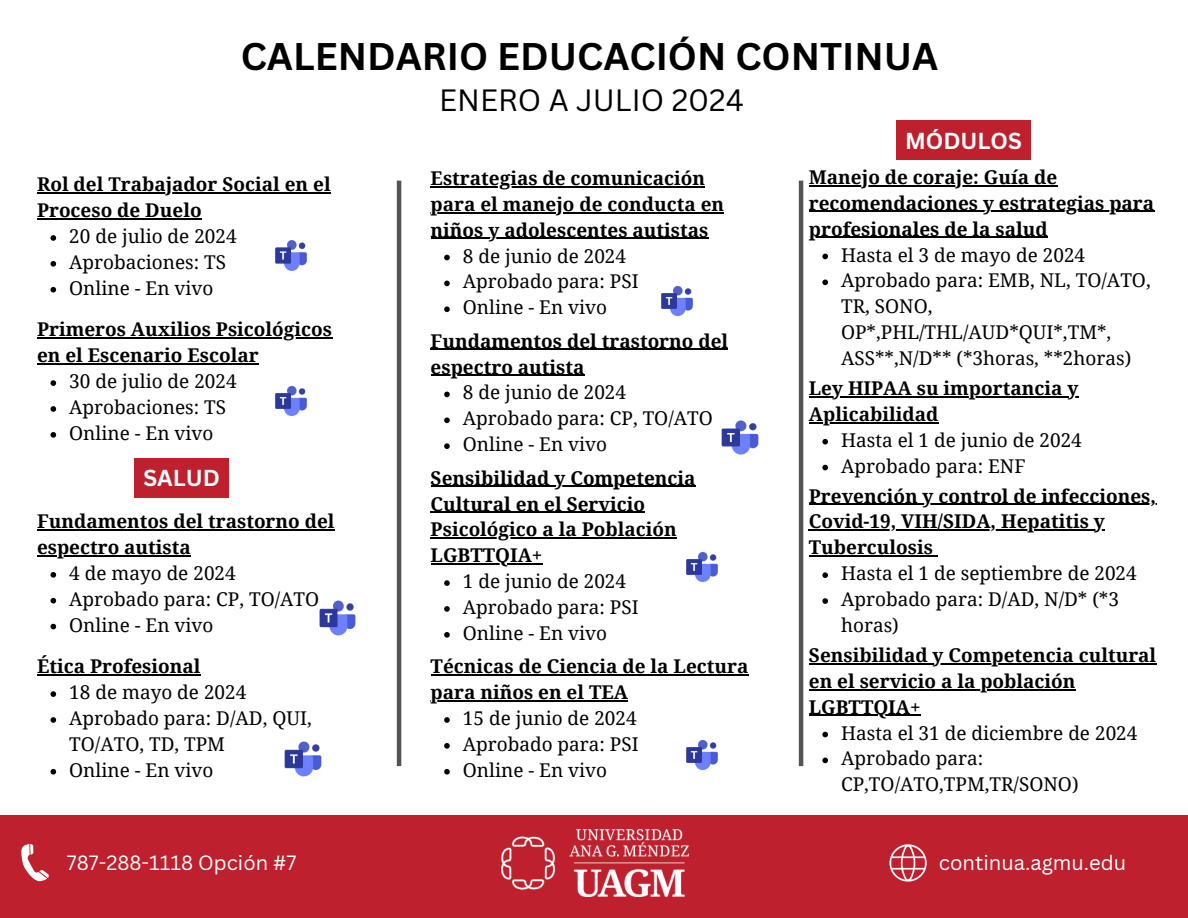
<style>
.page{position:relative;width:1188px;height:918px;background:#fff}
.page>*{position:absolute;margin:0;border:0;box-sizing:border-box;transform-origin:0 0}
.t1{font:700 37.5px "Canva Sans";color:#000}
.t2{font:30px "Canva Sans";color:#000}
.t3{font:700 22.5px "Canva Sans";color:#fff}
.t4{font:20.25px "Canva Sans";color:#fff}
.t5{font:20.1px "Canva Sans";color:#fff}
.t6{font:700 18.9px/25.8px "Droid Serif";color:#000}
.t7{font:18.9px/25.8px "Droid Serif";color:#000}
.s1{font-weight:400}
.s2{font-weight:700}
</style>
<div class="page">
<div style="left:0;top:816px;width:1188px;height:102px;background:#be202e"></div>
<hr style="left:397px;top:181px;width:4px;height:585px;background:#545454">
<hr style="left:799px;top:181px;width:4px;height:585px;background:#545454">
<img style="left:502px;top:829px;width:187px;height:68px">
<svg style="left:889px;top:844px;width:38px;height:38px"></svg>
<svg style="left:21px;top:844px;width:28px;height:38px"></svg>
<div style="left:135px;top:458px;width:94px;height:39px;background:#be202e"></div>
<hr style="left:37px;top:674px;width:163px;height:2px;background:#000">
<svg style="left:51px;top:691px;width:5px;height:6px"></svg>
<svg style="left:51px;top:717px;width:5px;height:6px"></svg>
<svg style="left:51px;top:769px;width:5px;height:6px"></svg>
<img style="left:284px;top:741px;width:38px;height:36px">
<hr style="left:431px;top:186px;width:274px;height:1px;background:#000">
<hr style="left:431px;top:212px;width:293px;height:1px;background:#000">
<hr style="left:431px;top:238px;width:277px;height:1px;background:#000">
<svg style="left:444px;top:255px;width:6px;height:5px"></svg>
<svg style="left:444px;top:281px;width:6px;height:5px"></svg>
<svg style="left:444px;top:306px;width:6px;height:6px"></svg>
<img style="left:661px;top:285px;width:32px;height:31px">
<img style="left:275px;top:240px;width:32px;height:31px">
<hr style="left:37px;top:192px;width:294px;height:2px;background:#000">
<hr style="left:37px;top:218px;width:165px;height:1px;background:#000">
<svg style="left:51px;top:235px;width:5px;height:6px"></svg>
<svg style="left:51px;top:261px;width:5px;height:6px"></svg>
<svg style="left:51px;top:287px;width:5px;height:6px"></svg>
<img style="left:275px;top:385px;width:32px;height:31px">
<hr style="left:37px;top:338px;width:295px;height:1px;background:#000">
<hr style="left:37px;top:363px;width:222px;height:2px;background:#000">
<svg style="left:51px;top:380px;width:5px;height:6px"></svg>
<svg style="left:51px;top:406px;width:5px;height:6px"></svg>
<svg style="left:51px;top:432px;width:5px;height:6px"></svg>
<hr style="left:37px;top:529px;width:298px;height:1px;background:#000">
<hr style="left:37px;top:555px;width:154px;height:1px;background:#000">
<svg style="left:51px;top:572px;width:5px;height:6px"></svg>
<svg style="left:51px;top:598px;width:5px;height:6px"></svg>
<svg style="left:51px;top:624px;width:5px;height:5px"></svg>
<img style="left:319px;top:600px;width:37px;height:36px">
<hr style="left:431px;top:349px;width:297px;height:1px;background:#000">
<hr style="left:431px;top:375px;width:154px;height:1px;background:#000">
<svg style="left:444px;top:392px;width:6px;height:5px"></svg>
<svg style="left:444px;top:417px;width:6px;height:6px"></svg>
<svg style="left:444px;top:443px;width:6px;height:6px"></svg>
<img style="left:721px;top:420px;width:38px;height:35px">
<hr style="left:431px;top:486px;width:265px;height:1px;background:#000">
<hr style="left:431px;top:512px;width:214px;height:1px;background:#000">
<hr style="left:431px;top:538px;width:246px;height:1px;background:#000">
<hr style="left:431px;top:563px;width:112px;height:2px;background:#000">
<svg style="left:444px;top:580px;width:6px;height:6px"></svg>
<svg style="left:444px;top:606px;width:6px;height:6px"></svg>
<svg style="left:444px;top:632px;width:6px;height:6px"></svg>
<img style="left:686px;top:551px;width:32px;height:31px">
<hr style="left:431px;top:674px;width:317px;height:2px;background:#000">
<hr style="left:431px;top:700px;width:197px;height:1px;background:#000">
<svg style="left:444px;top:717px;width:6px;height:6px"></svg>
<svg style="left:444px;top:743px;width:6px;height:6px"></svg>
<svg style="left:444px;top:769px;width:6px;height:6px"></svg>
<img style="left:686px;top:739px;width:32px;height:31px">
<div style="left:896px;top:121px;width:135px;height:39px;background:#be202e"></div>
<hr style="left:809px;top:396px;width:269px;height:1px;background:#000">
<hr style="left:809px;top:422px;width:129px;height:1px;background:#000">
<svg style="left:822px;top:439px;width:6px;height:6px"></svg>
<svg style="left:822px;top:465px;width:6px;height:5px"></svg>
<hr style="left:809px;top:185px;width:248px;height:1px;background:#000">
<hr style="left:809px;top:211px;width:345px;height:1px;background:#000">
<hr style="left:809px;top:237px;width:239px;height:1px;background:#000">
<svg style="left:822px;top:254px;width:6px;height:5px"></svg>
<svg style="left:822px;top:280px;width:6px;height:5px"></svg>
<hr style="left:809px;top:504px;width:347px;height:1px;background:#000">
<hr style="left:809px;top:530px;width:296px;height:1px;background:#000">
<hr style="left:809px;top:555px;width:124px;height:2px;background:#000">
<svg style="left:822px;top:572px;width:6px;height:6px"></svg>
<svg style="left:822px;top:598px;width:6px;height:6px"></svg>
<hr style="left:809px;top:663px;width:347px;height:1px;background:#000">
<hr style="left:809px;top:689px;width:267px;height:1px;background:#000">
<hr style="left:809px;top:715px;width:112px;height:1px;background:#000">
<svg style="left:822px;top:732px;width:6px;height:5px"></svg>
<svg style="left:822px;top:758px;width:6px;height:5px"></svg>
<p class="t1" style="left:241px;top:30px;width:699px">CALENDARIO EDUCACIÓN CONTINUA</p>
<p class="t2" style="left:439px;top:78px;width:306px">ENERO A JULIO 2024</p>
<p class="t6" style="left:37px;top:172px;width:295px">Rol del Trabajador Social en el<br>Proceso de Duelo</p>
<p class="t7" style="left:69px;top:224px;width:169px">20 de julio de 2024</p>
<p class="t7" style="left:69px;top:249px;width:158px">Aprobaciones: TS</p>
<p class="t7" style="left:69px;top:275px;width:146px">Online - En vivo</p>
<p class="t6" style="left:37px;top:317px;width:297px">Primeros Auxilios Psicológicos en el Escenario Escolar</p>
<p class="t7" style="left:69px;top:369px;width:169px">30 de julio de 2024</p>
<p class="t7" style="left:69px;top:395px;width:158px">Aprobaciones: TS</p>
<p class="t7" style="left:69px;top:420px;width:146px">Online - En vivo</p>
<p class="t3" style="left:144px;top:462px;width:78px">SALUD</p>
<p class="t6" style="left:37px;top:509px;width:299px">Fundamentos del trastorno del</p>
<p class="t6" style="left:69px;top:535px;width:168px;text-indent:-32px">espectro autista<br><span class="s1">4 de mayo de 2024</span></p>
<p class="t7" style="left:69px;top:586px;width:252px">Aprobado para: CP, TO/ATO</p>
<p class="t7" style="left:69px;top:612px;width:146px">Online - En vivo</p>
<p class="t6" style="left:37px;top:654px;width:165px">Ética Profesional</p>
<p class="t7" style="left:69px;top:680px;width:179px">18 de mayo de 2024</p>
<p class="t7" style="left:69px;top:706px;width:244px">Aprobado para: D/AD, QUI,<br>TO/ATO, TD, TPM</p>
<p class="t7" style="left:69px;top:757px;width:146px">Online - En vivo</p>
<p class="t6" style="left:431px;top:166px;width:276px">Estrategias de comunicación</p>
<p class="t6" style="left:431px;top:191px;width:295px">para el manejo de conducta en</p>
<h3 class="t6" style="left:463px;top:217px;width:247px;text-indent:-32px">niños y adolescentes autistas<br><span class="s1">8 de junio de 2024</span></h3>
<p class="t7" style="left:463px;top:269px;width:177px">Aprobado para: PSI</p>
<p class="t7" style="left:463px;top:295px;width:146px">Online - En vivo</p>
<p class="t6" style="left:431px;top:328px;width:299px">Fundamentos del trastorno del</p>
<p class="t6" style="left:463px;top:354px;width:165px;text-indent:-32px">espectro autista<br><span class="s1">8 de junio de 2024</span></p>
<p class="t7" style="left:463px;top:406px;width:252px">Aprobado para: CP, TO/ATO</p>
<p class="t7" style="left:463px;top:432px;width:146px">Online - En vivo</p>
<p class="t6" style="left:431px;top:465px;width:266px">Sensibilidad y Competencia<br>Cultural en el Servicio</p>
<p class="t6" style="left:431px;top:517px;width:248px">Psicológico a la Población</p>
<p class="t7" style="left:463px;top:543px;width:177px;text-indent:-32px"><span class="s2">LGBTTQIA+<br></span>1 de junio de 2024<br>Aprobado para: PSI<br>Online - En vivo</p>
<p class="t6" style="left:431px;top:654px;width:319px">Técnicas de Ciencia de la Lectura</p>
<p class="t6" style="left:463px;top:680px;width:175px;text-indent:-32px">para niños en el TEA<br><span class="s1">15 de junio de 2024</span></p>
<p class="t7" style="left:463px;top:731px;width:177px">Aprobado para: PSI</p>
<p class="t7" style="left:463px;top:757px;width:146px">Online - En vivo</p>
<p class="t3" style="left:905px;top:125px;width:118px">MÓDULOS</p>
<p class="t6" style="left:809px;top:164px;width:250px">Manejo de coraje: Guía de</p>
<p class="t6" style="left:809px;top:190px;width:347px">recomendaciones y estrategias para</p>
<p class="t6" style="left:841px;top:216px;width:246px;text-indent:-32px">profesionales de la salud<br><span class="s1">Hasta el 3 de mayo de 2024</span></p>
<p class="t7" style="left:841px;top:268px;width:311px">Aprobado para: EMB, NL, TO/ATO,<br>TR, SONO,<br>OP*,PHL/THL/AUD*QUI*,TM*,<br>ASS**,N/D** (*3horas, **2horas)</p>
<p class="t6" style="left:809px;top:376px;width:271px">Ley HIPAA su importancia y</p>
<p class="t7" style="left:841px;top:401px;width:242px;text-indent:-32px"><span class="s2">Aplicabilidad<br></span>Hasta el 1 de junio de 2024</p>
<p class="t7" style="left:841px;top:453px;width:186px">Aprobado para: ENF</p>
<p class="t6" style="left:809px;top:483px;width:349px">Prevención y control de infecciones,</p>
<p class="t6" style="left:809px;top:509px;width:298px">Covid-19, VIH/SIDA, Hepatitis y</p>
<p class="t6" style="left:809px;top:535px;width:126px">Tuberculosis</p>
<p class="t7" style="left:841px;top:561px;width:297px">Hasta el 1 de septiembre de 2024</p>
<p class="t7" style="left:841px;top:587px;width:279px">Aprobado para: D/AD, N/D* (*3</p>
<p class="t7" style="left:841px;top:613px;width:59px">horas)</p>
<p class="t6" style="left:809px;top:643px;width:349px">Sensibilidad y Competencia cultural</p>
<p class="t6" style="left:809px;top:668px;width:268px">en el servicio a la población</p>
<p class="t7" style="left:841px;top:694px;width:298px;text-indent:-32px"><span class="s2">LGBTTQIA+<br></span>Hasta el 31 de diciembre de 2024<br>Aprobado para:<br>CP,TO/ATO,TPM,TR/SONO)</p>
<h3 class="t5" style="left:67px;top:848px;width:231px">787-288-1118 Opción #7</h3>
<h2 class="t4" style="left:939px;top:848px;width:189px">continua.agmu.edu</h2>
</div>
